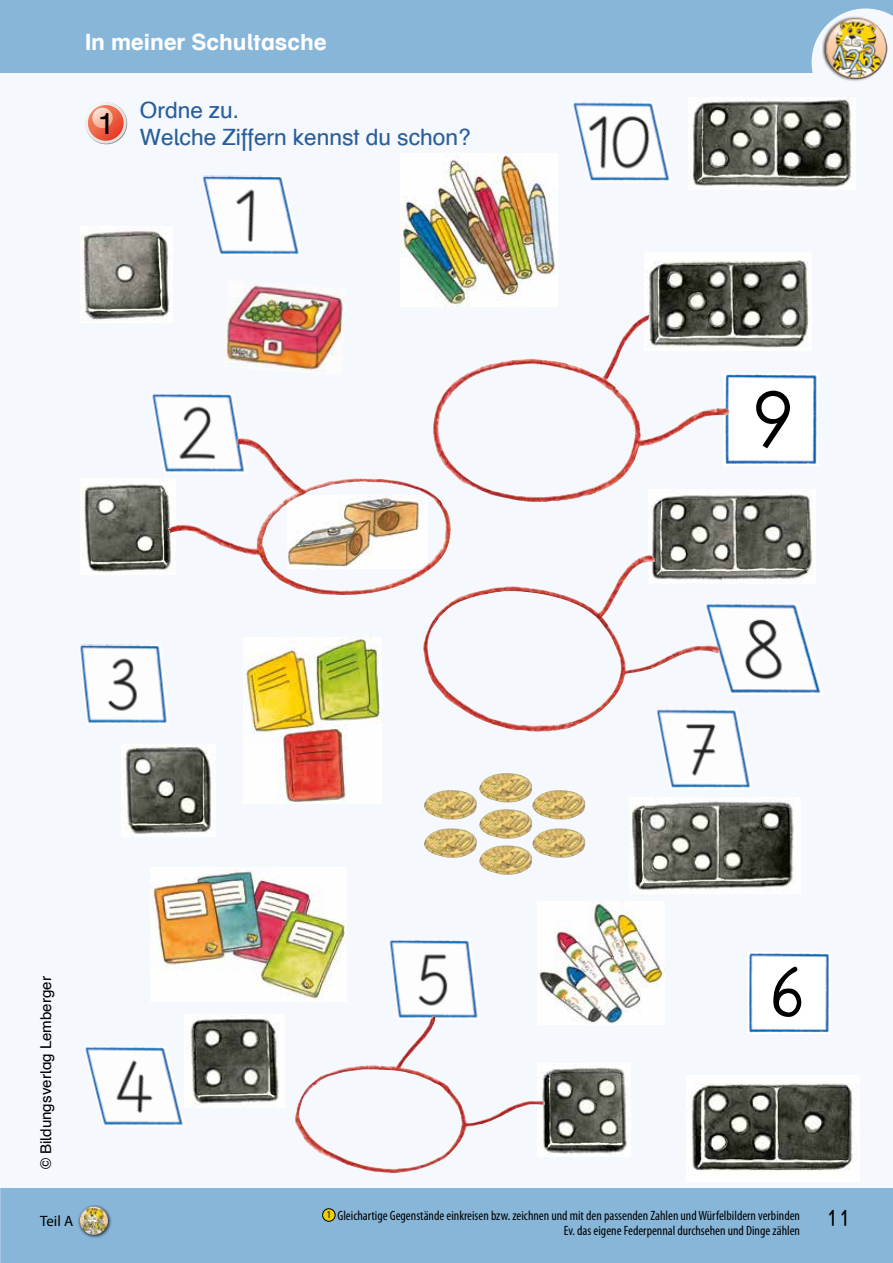
<style>
.page{position:relative;width:893px;height:1263px;background:#f5f8fc}
.page>*{position:absolute;margin:0;border:0;box-sizing:border-box;transform-origin:0 0}
.t1{font:76.5px "Century Gothic";color:#000}
.t2{font:69px "Schuschri 95 0";color:#000}
.t3{font:30px "Schulbuch Nord OE Normal";color:#000}
.t4{font:22.5px/27px "Schulbuch Nord OE Roman";color:#295e9c}
.t5{font:22.5px "Schulbuch Nord OE Bold";color:#fff}
.t6{font:22.5px "Schuschri 95 0";color:#000}
.t7{font:15px "Schulbuch Nord OE Roman";color:#000}
.t8{font:15px "Myriad Pro";color:#000}
.t9{font:condensed 13.5px/15px "Myriad Pro";color:#000;text-align:right}
.s1{font-size:10.5px}
</style>
<div class="page">
<div style="left:0;top:1189px;width:893px;height:74px;background:#87b6d9"></div>
<div style="left:0;top:0;width:893px;height:72px;background:#87b6d9"></div>
<svg style="left:811px;top:9px;width:82px;height:89px"></svg>
<div style="left:822px;top:16px;width:67px;height:66px;background:#000;opacity:.75"></div>
<img style="left:826px;top:18px;width:61px;height:61px;border-radius:31px">
<div style="left:323px;top:1209px;width:12px;height:12px;background:#efcd00;border-radius:50%"></div>
<div style="left:322px;top:1208px;width:13px;height:13px;border:1px solid #000;border-radius:50%"></div>
<div style="left:78px;top:1204px;width:34px;height:34px;background:#000;opacity:.75"></div>
<img style="left:80px;top:1206px;width:28px;height:29px;border-radius:14px">
<img style="left:545px;top:1067px;width:82px;height:87px">
<img style="left:629px;top:797px;width:165px;height:96px">
<img style="left:648px;top:494px;width:164px;height:87px">
<img style="left:649px;top:260px;width:160px;height:88px">
<img style="left:81px;top:484px;width:87px;height:89px">
<img style="left:538px;top:901px;width:126px;height:122px">
<img style="left:151px;top:871px;width:196px;height:130px">
<img style="left:245px;top:638px;width:137px;height:164px">
<img style="left:400px;top:153px;width:156px;height:153px">
<img style="left:729px;top:374px;width:88px;height:90px">
<img style="left:152px;top:394px;width:87px;height:78px">
<img style="left:80px;top:644px;width:87px;height:79px">
<img style="left:85px;top:1047px;width:98px;height:78px">
<img style="left:749px;top:953px;width:80px;height:80px">
<img style="left:660px;top:710px;width:90px;height:78px">
<img style="left:225px;top:285px;width:118px;height:86px">
<img style="left:389px;top:940px;width:89px;height:76px">
<img style="left:573px;top:102px;width:97px;height:79px">
<img style="left:719px;top:604px;width:101px;height:89px">
<img style="left:202px;top:176px;width:97px;height:78px">
<img style="left:81px;top:231px;width:88px;height:90px">
<img style="left:125px;top:745px;width:86px;height:89px">
<img style="left:190px;top:1015px;width:89px;height:92px">
<img style="left:689px;top:98px;width:163px;height:89px">
<img style="left:692px;top:1083px;width:161px;height:88px">
<img style="left:479px;top:845px;width:44px;height:30px">
<img style="left:295px;top:1016px;width:250px;height:157px">
<img style="left:423px;top:556px;width:296px;height:176px">
<img style="left:433px;top:315px;width:296px;height:187px">
<img style="left:168px;top:438px;width:283px;height:157px">
<img style="left:424px;top:828px;width:44px;height:30px">
<img style="left:532px;top:828px;width:44px;height:30px">
<img style="left:479px;top:773px;width:39px;height:29px">
<img style="left:424px;top:790px;width:44px;height:29px">
<img style="left:479px;top:809px;width:39px;height:30px">
<img style="left:532px;top:790px;width:44px;height:29px">
<div style="left:769px;top:962px;width:51px;height:63px;background:#fff"></div>
<div style="left:746px;top:381px;width:55px;height:74px;background:#fff"></div>
<svg style="left:85px;top:103px;width:42px;height:41px"></svg>
<svg style="left:85px;top:102px;width:41px;height:42px"></svg>
<svg style="left:88px;top:105px;width:36px;height:36px"></svg>
<svg style="left:92px;top:108px;width:21px;height:20px"></svg>
<h3 class="t5" style="left:85px;top:28px;width:243px">In meiner Schultasche</h3>
<h3 class="t3" style="left:98px;top:105px;width:18px">1</h3>
<h3 class="t4" style="left:140px;top:97px;width:332px">Ordne zu.<br>Welche Ziffern kennst du schon?</h3>
<p class="t7" style="left:37px;top:1169px;width:195px;rotate:-90deg">© Bildungsverlag Lemberger</p>
<h1 class="t1" style="left:752px;top:373px;width:44px">9</h1>
<h2 class="t2" style="left:767px;top:957px;width:39px">6</h2>
<p class="t8" style="left:40px;top:1213px;width:35px">Teil A</p>
<h3 class="t6" style="left:826px;top:1207px;width:26px">11</h3>
<p class="t9" style="left:327px;top:1208px;width:475px"><span class="s1">1</span> Gleichartige Gegenstände einkreisen bzw. zeichnen und mit den passenden Zahlen und Würfelbildern verbinden<br>Ev. das eigene Federpennal durchsehen und Dinge zählen</p>
</div>
